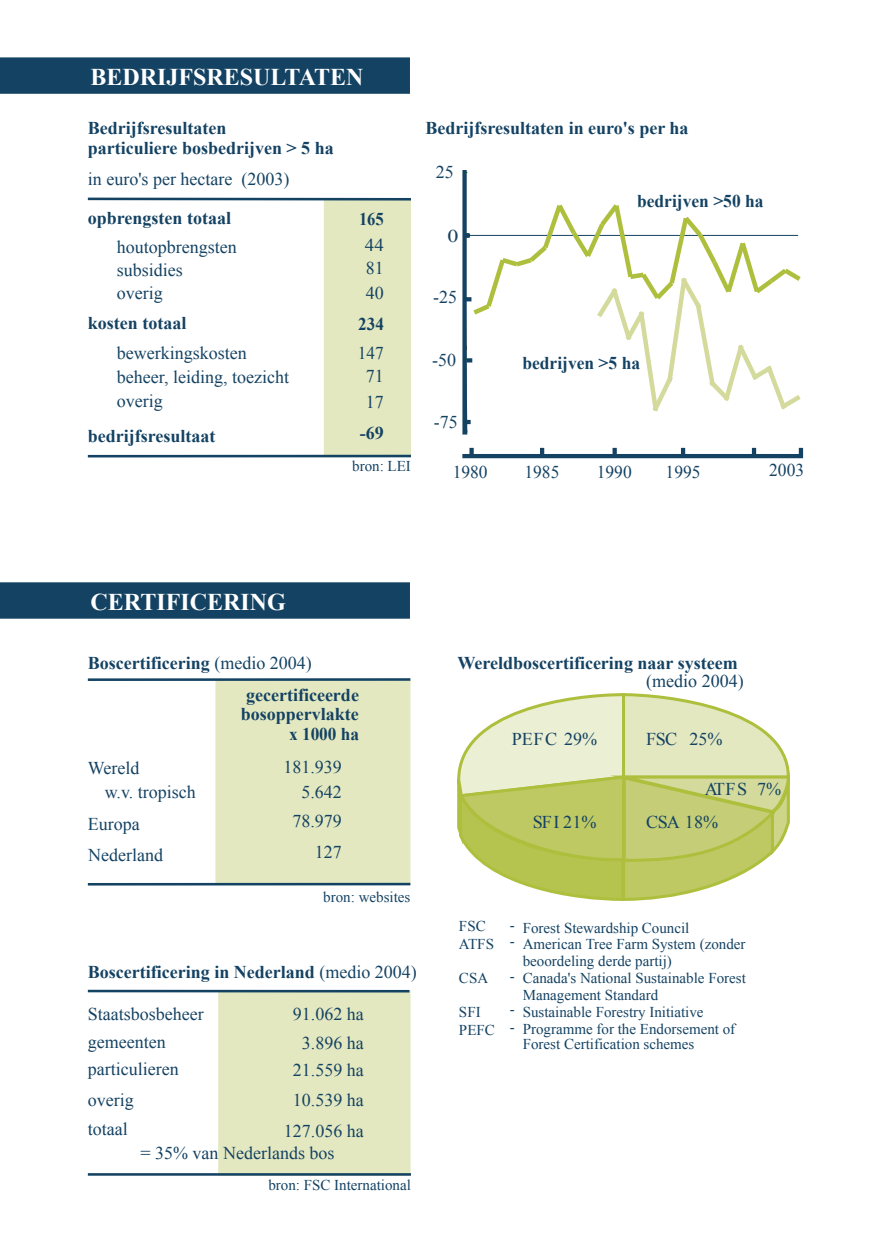
<style>
.page{position:relative;width:888px;height:1258px;background:#fff}
.page>*{position:absolute;margin:0;border:0;box-sizing:border-box;transform-origin:0 0}
.t1{font:700 24px "Times New Roman";color:#fff}
.t2{font:18px/30.6px "Times New Roman";color:#144263}
.t3{font:700 18px/19.8px "Times New Roman";color:#144263}
.t4{font:700 18px "Times New Roman";color:#144263;scale:.96 1}
.t5{font:700 18px "Times New Roman";color:#144263;scale:.92 1}
.t6{font:700 18px "Times New Roman";color:#144263;scale:.95 1}
.t7{font:18px "Times New Roman";color:#144263;scale:.96 1}
.t8{font:18px "Times New Roman";color:#144263;scale:1.06 1}
.t9{font:18px "Times New Roman";color:#144263;scale:1.22 1}
.t10{font:15px/15px "Times New Roman";color:#144263}
.s1{font-weight:400}
</style>
<div class="page">
<div style="left:0;top:57px;width:410px;height:37px;background:#144263"></div>
<svg style="left:87px;top:197px;width:324px;height:261px"></svg>
<div style="left:0;top:582px;width:410px;height:37px;background:#144263"></div>
<svg style="left:87px;top:678px;width:324px;height:208px"></svg>
<svg style="left:87px;top:989px;width:324px;height:187px"></svg>
<svg style="left:462px;top:447px;width:342px;height:12px"></svg>
<svg style="left:462px;top:170px;width:339px;height:265px"></svg>
<svg style="left:457px;top:693px;width:333px;height:206px"></svg>
<h1 class="t1" style="left:91px;top:60px;width:274px">BEDRIJFSRESULTATEN</h1>
<p class="t3" style="left:88px;top:117px;width:247px">Bedrijfsresultaten<br>particuliere bosbedrijven &gt; 5 ha</p>
<p class="t2" style="left:88px;top:163px;width:203px">in euro's per hectare (2003)</p>
<p class="t3" style="left:88px;top:207px;width:145px">opbrengsten totaal</p>
<p class="t5" style="left:359px;top:207px;width:29px">165</p>
<p class="t2" style="left:117px;top:231px;width:121px">houtopbrengsten</p>
<p class="t8" style="left:365px;top:232px;width:19px">44</p>
<p class="t2" style="left:117px;top:254px;width:68px">subsidies</p>
<p class="t2" style="left:366px;top:252px;width:19px">81</p>
<p class="t2" style="left:117px;top:278px;width:47px">overig</p>
<p class="t2" style="left:366px;top:277px;width:19px">40</p>
<p class="t3" style="left:88px;top:312px;width:100px">kosten totaal</p>
<p class="t6" style="left:358px;top:312px;width:28px">234</p>
<p class="t2" style="left:117px;top:337px;width:131px">bewerkingskosten</p>
<p class="t7" style="left:358px;top:340px;width:28px">147</p>
<p class="t2" style="left:117px;top:361px;width:174px">beheer, leiding, toezicht</p>
<p class="t2" style="left:366px;top:361px;width:19px">71</p>
<p class="t2" style="left:117px;top:386px;width:47px">overig</p>
<p class="t2" style="left:366px;top:386px;width:19px">17</p>
<p class="t3" style="left:88px;top:426px;width:129px">bedrijfsresultaat</p>
<p class="t3" style="left:360px;top:422px;width:25px">-69</p>
<p class="t10" style="left:352px;top:459px;width:60px">bron: LEI</p>
<p class="t3" style="left:426px;top:117px;width:264px">Bedrijfsresultaten in euro's per ha</p>
<p class="t2" style="left:436px;top:156px;width:19px">25</p>
<p class="t9" style="left:447px;top:224px;width:11px">0</p>
<p class="t2" style="left:433px;top:281px;width:25px">-25</p>
<p class="t2" style="left:432px;top:344px;width:25px">-50</p>
<p class="t2" style="left:434px;top:406px;width:25px">-75</p>
<p class="t3" style="left:637px;top:191px;width:128px">bedrijven &gt;50 ha</p>
<p class="t3" style="left:522px;top:352px;width:119px">bedrijven &gt;5 ha</p>
<p class="t2" style="left:453px;top:456px;width:36px">1980</p>
<p class="t2" style="left:524px;top:456px;width:36px">1985</p>
<p class="t2" style="left:597px;top:456px;width:36px">1990</p>
<p class="t2" style="left:666px;top:456px;width:36px">1995</p>
<p class="t2" style="left:769px;top:455px;width:36px">2003</p>
<h1 class="t1" style="left:91px;top:585px;width:197px">CERTIFICERING</h1>
<p class="t3" style="left:88px;top:653px;width:225px">Boscertificering <span class="s1">(medio 2004)</span></p>
<p class="t2" style="left:88px;top:752px;width:53px">Wereld</p>
<p class="t3" style="left:246px;top:684px;width:114px">gecertificeerde</p>
<p class="t3" style="left:241px;top:704px;width:120px">bosoppervlakte</p>
<p class="t2" style="left:283px;top:751px;width:60px">181.939</p>
<p class="t4" style="left:289px;top:721px;width:75px">x 1000 ha</p>
<p class="t2" style="left:105px;top:776px;width:93px">w.v. tropisch</p>
<p class="t2" style="left:301px;top:777px;width:42px">5.642</p>
<p class="t2" style="left:88px;top:809px;width:77px">Europa<br>Nederland</p>
<p class="t2" style="left:292px;top:805px;width:51px;text-align:right">78.979<br>127</p>
<p class="t10" style="left:323px;top:889px;width:89px">bron: websites</p>
<p class="t3" style="left:88px;top:962px;width:330px">Boscertificering in Nederland <span class="s1">(medio 2004)</span></p>
<p class="t2" style="left:88px;top:998px;width:117px">Staatsbosbeheer</p>
<p class="t2" style="left:293px;top:998px;width:72px">91.062 ha</p>
<p class="t2" style="left:88px;top:1026px;width:79px">gemeenten</p>
<p class="t2" style="left:302px;top:1027px;width:63px">3.896 ha</p>
<p class="t2" style="left:88px;top:1054px;width:92px">particulieren</p>
<p class="t2" style="left:293px;top:1054px;width:72px">21.559 ha</p>
<p class="t2" style="left:88px;top:1084px;width:47px">overig</p>
<p class="t2" style="left:293px;top:1084px;width:72px">10.539 ha</p>
<p class="t2" style="left:88px;top:1114px;width:41px">totaal</p>
<p class="t2" style="left:140px;top:1119px;width:225px;line-height:21.9px;text-indent:144px">127.056 ha = 35% van Nederlands bos</p>
<p class="t10" style="left:268px;top:1178px;width:144px">bron: FSC International</p>
<p class="t3" style="left:457px;top:653px;width:282px">Wereldboscertificering naar systeem</p>
<p class="t2" style="left:646px;top:666px;width:99px">(medio 2004)</p>
<p class="t2" style="left:512px;top:723px;width:87px">PEFC 29%</p>
<p class="t2" style="left:646px;top:723px;width:78px">FSC 25%</p>
<p class="t2" style="left:705px;top:773px;width:78px">ATFS 7%</p>
<p class="t2" style="left:533px;top:806px;width:65px">SFI 21%</p>
<p class="t2" style="left:646px;top:806px;width:74px">CSA 18%</p>
<p class="t10" style="left:459px;top:918px;width:28px">FSC</p>
<p class="t10" style="left:510px;top:920px;width:181px">- Forest Stewardship Council</p>
<p class="t10" style="left:459px;top:936px;width:37px">ATFS</p>
<p class="t10" style="left:510px;top:933px;width:6px">-</p>
<p class="t10" style="left:523px;top:936px;width:224px">American Tree Farm System (zonder</p>
<p class="t10" style="left:523px;top:953px;width:151px">beoordeling derde partij)</p>
<p class="t10" style="left:459px;top:971px;width:31px">CSA</p>
<p class="t10" style="left:510px;top:968px;width:6px">-</p>
<p class="t10" style="left:523px;top:970px;width:225px">Canada's National Sustainable Forest</p>
<p class="t10" style="left:523px;top:987px;width:137px">Management Standard</p>
<p class="t10" style="left:459px;top:1004px;width:23px">SFI</p>
<p class="t10" style="left:510px;top:1001px;width:6px">-</p>
<p class="t10" style="left:523px;top:1004px;width:182px">Sustainable Forestry Initiative</p>
<p class="t10" style="left:459px;top:1022px;width:37px">PEFC</p>
<p class="t10" style="left:510px;top:1019px;width:6px">-</p>
<p class="t10" style="left:523px;top:1021px;width:214px">Programme for the Endorsement of<br>Forest Certification schemes</p>
</div>
